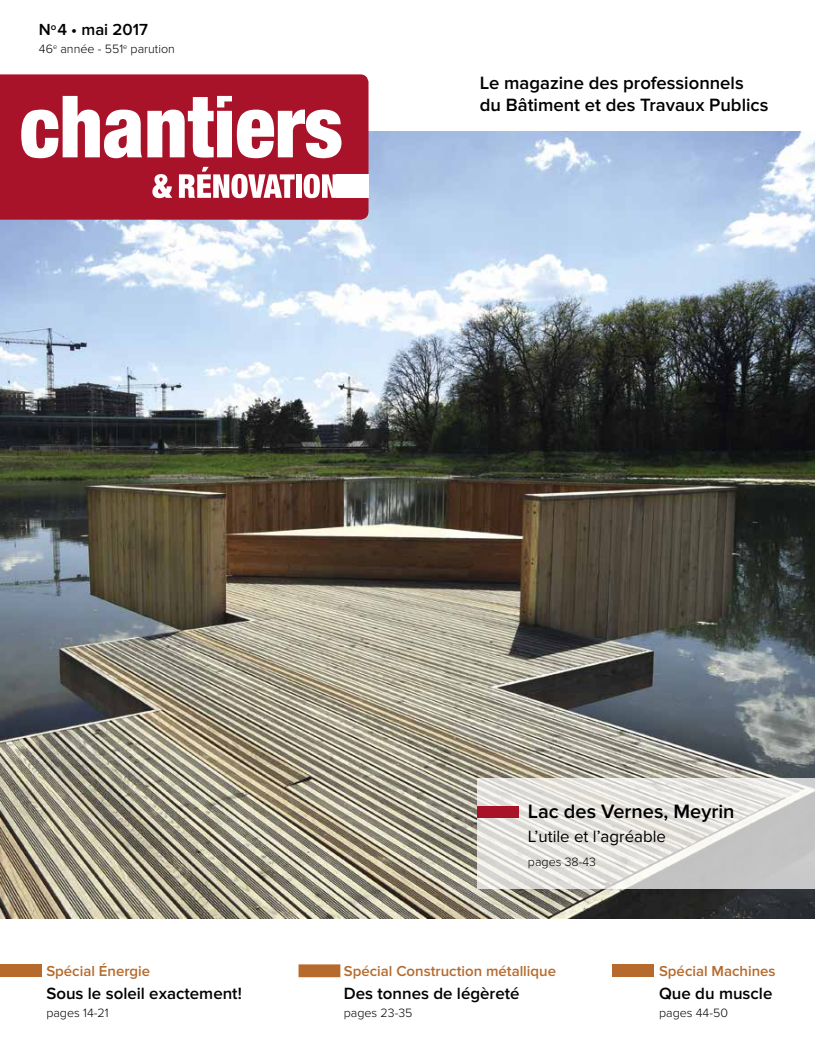
<style>
.page{position:relative;width:815px;height:1063px;background:#fff}
.page>*{position:absolute;margin:0;border:0;box-sizing:border-box;transform-origin:0 0}
.t1{font:600 20px "Proxima Nova";color:#000}
.t2{font:600 18.5px/22.1px "Proxima Nova";color:#000}
.t3{font:600 16.88px "Proxima Nova";color:#000}
.t4{font:16.88px "Proxima Nova";color:#000}
.t5{font:600 16.62px "Proxima Nova";color:#000}
.t6{font:600 15px "Proxima Nova";color:#b66b2c}
.t7{font:300 12.5px "Proxima Nova";color:#000}
</style>
<div class="page">
<img style="left:0;top:131px;width:815px;height:787px">
<div style="left:0;top:74px;width:370px;height:147px;background:#a9132a"></div>
<svg style="left:21px;top:96px;width:320px;height:62px"></svg>
<svg style="left:152px;top:174px;width:20px;height:24px"></svg>
<div style="left:296px;top:174px;width:6px;height:24px;background:#fff"></div>
<svg style="left:304px;top:174px;width:32px;height:24px"></svg>
<svg style="left:179px;top:167px;width:116px;height:31px"></svg>
<div style="left:336px;top:174px;width:33px;height:24px;background:#fff"></div>
<svg style="left:299px;top:964px;width:41px;height:13px"></svg>
<div style="left:0;top:964px;width:41px;height:13px;background:#b66b2c"></div>
<div style="left:613px;top:964px;width:41px;height:13px;background:#b66b2c"></div>
<svg style="left:477px;top:779px;width:338px;height:110px"></svg>
<div style="left:477px;top:806px;width:42px;height:12px;background:#a9132a"></div>
<h3 class="t5" style="left:39px;top:20px;width:110px">N<sup>o</sup>4 • mai 2017</h3>
<p class="t7" style="left:39px;top:42px;width:137px">46<sup>e</sup> année - 551<sup>e</sup> parution</p>
<h2 class="t2" style="left:480px;top:72px;width:290px">Le magazine des professionnels du Bâtiment et des Travaux Publics</h2>
<p class="t6" style="left:46px;top:963px;width:105px">Spécial Énergie</p>
<h3 class="t3" style="left:46px;top:984px;width:197px">Sous le soleil exactement!</h3>
<p class="t7" style="left:46px;top:1005px;width:64px">pages 14-21</p>
<h1 class="t1" style="left:528px;top:800px;width:208px">Lac des Vernes, Meyrin</h1>
<h3 class="t4" style="left:528px;top:827px;width:140px">L’utile et l’agréable</h3>
<p class="t7" style="left:528px;top:854px;width:70px">pages 38-43</p>
<p class="t6" style="left:344px;top:963px;width:214px">Spécial Construction métallique</p>
<h3 class="t3" style="left:344px;top:984px;width:177px">Des tonnes de légèreté</h3>
<p class="t7" style="left:344px;top:1005px;width:70px">pages 23-35</p>
<p class="t6" style="left:659px;top:963px;width:118px">Spécial Machines</p>
<h3 class="t3" style="left:659px;top:984px;width:115px">Que du muscle</h3>
<p class="t7" style="left:659px;top:1005px;width:70px">pages 44-50</p>
</div>
